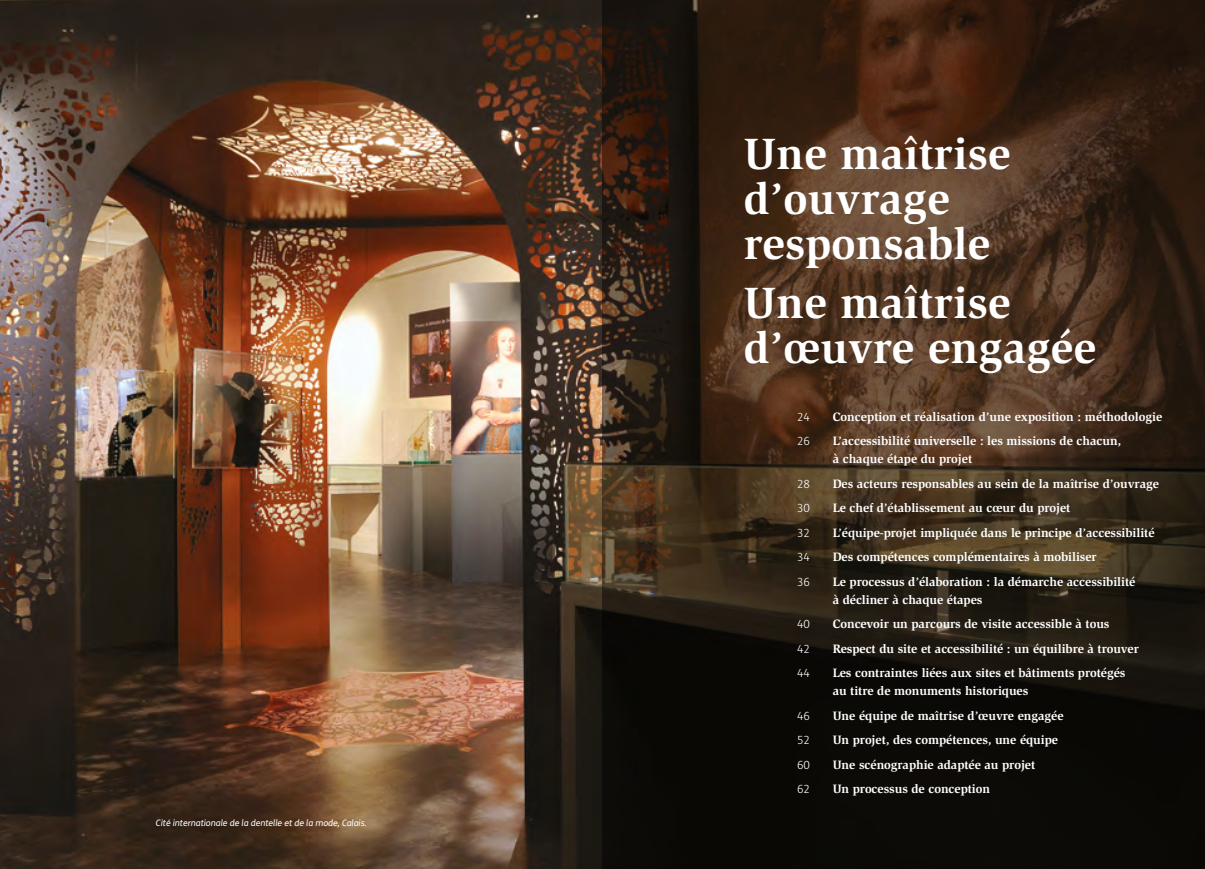
<style>
.page{position:relative;width:1205px;height:869px;background:#fff}
.page>*{position:absolute;margin:0;border:0;box-sizing:border-box;transform-origin:0 0}
.G-Titre_-H1{font:700 45px/45px "Slimbach";letter-spacing:.005em;color:#fff}
.G-Ouverture_sommaire{font:700 12.5px/17.5px "Slimbach";letter-spacing:-.005em;color:#fff}
.G-Ouverture_sommaire-2{font:300 11.25px "FS Me";color:#fff}
.t1{font:italic 8.88px "FS Me";letter-spacing:-.005em;color:#fff}
</style>
<div class="page">
<img style="left:0;top:0;width:602px;height:868px">
<svg style="left:602px;top:0;width:603px;height:868px;background:#302115"></svg>
<p class="t1" style="left:156px;top:816px;width:212px">Cité internationale de la dentelle et de la mode, Calais.</p>
<h1 class="G-Titre_-H1" style="left:744px;top:131px;width:268px">Une maîtrise</h1>
<h1 class="G-Titre_-H1" style="left:744px;top:176px;width:248px">d’ouvrage responsable</h1>
<h1 class="G-Titre_-H1" style="left:744px;top:280px;width:354px">Une maîtrise d’œuvre engagée</h1>
<p class="G-Ouverture_sommaire-2" style="left:797px;top:409px;width:14px">24</p>
<h1 class="G-Ouverture_sommaire" style="left:832px;top:407px;width:331px">Conception et réalisation d’une exposition : méthodologie</h1>
<h1 class="G-Ouverture_sommaire-2" style="left:797px;top:433px;width:14px">26</h1>
<h1 class="G-Ouverture_sommaire" style="left:832px;top:432px;width:290px">L’accessibilité universelle : les missions de chacun, à chaque étape du projet</h1>
<h1 class="G-Ouverture_sommaire-2" style="left:797px;top:475px;width:14px">28</h1>
<h1 class="G-Ouverture_sommaire" style="left:832px;top:474px;width:328px">Des acteurs responsables au sein de la maîtrise d’ouvrage</h1>
<h1 class="G-Ouverture_sommaire-2" style="left:797px;top:500px;width:14px">30</h1>
<h1 class="G-Ouverture_sommaire" style="left:832px;top:499px;width:239px">Le chef d’établissement au cœur du projet</h1>
<h1 class="G-Ouverture_sommaire-2" style="left:797px;top:525px;width:14px">32</h1>
<h1 class="G-Ouverture_sommaire" style="left:832px;top:523px;width:323px">L’équipe-projet impliquée dans le principe d’accessibilité</h1>
<h1 class="G-Ouverture_sommaire-2" style="left:797px;top:549px;width:14px">34</h1>
<h1 class="G-Ouverture_sommaire" style="left:832px;top:548px;width:266px">Des compétences complémentaires à mobiliser</h1>
<h1 class="G-Ouverture_sommaire-2" style="left:797px;top:574px;width:14px">36</h1>
<h1 class="G-Ouverture_sommaire" style="left:832px;top:572px;width:304px">Le processus d’élaboration : la démarche accessibilité à décliner à chaque étapes</h1>
<h1 class="G-Ouverture_sommaire-2" style="left:797px;top:616px;width:14px">40</h1>
<h1 class="G-Ouverture_sommaire" style="left:832px;top:614px;width:278px">Concevoir un parcours de visite accessible à tous</h1>
<h1 class="G-Ouverture_sommaire-2" style="left:797px;top:640px;width:14px">42</h1>
<h1 class="G-Ouverture_sommaire" style="left:832px;top:639px;width:308px">Respect du site et accessibilité : un équilibre à trouver</h1>
<h1 class="G-Ouverture_sommaire-2" style="left:797px;top:665px;width:14px">44</h1>
<h1 class="G-Ouverture_sommaire" style="left:832px;top:664px;width:294px">Les contraintes liées aux sites et bâtiments protégés au titre de monuments historiques</h1>
<h1 class="G-Ouverture_sommaire-2" style="left:797px;top:707px;width:14px">46</h1>
<h1 class="G-Ouverture_sommaire" style="left:832px;top:706px;width:232px">Une équipe de maîtrise d’œuvre engagée</h1>
<h1 class="G-Ouverture_sommaire-2" style="left:797px;top:732px;width:14px">52</h1>
<h1 class="G-Ouverture_sommaire" style="left:832px;top:730px;width:227px">Un projet, des compétences, une équipe</h1>
<h1 class="G-Ouverture_sommaire-2" style="left:797px;top:756px;width:14px">60</h1>
<h1 class="G-Ouverture_sommaire" style="left:832px;top:755px;width:204px">Une scénographie adaptée au projet</h1>
<h1 class="G-Ouverture_sommaire-2" style="left:797px;top:781px;width:14px">62</h1>
<h1 class="G-Ouverture_sommaire" style="left:832px;top:780px;width:159px">Un processus de conception</h1>
</div>
